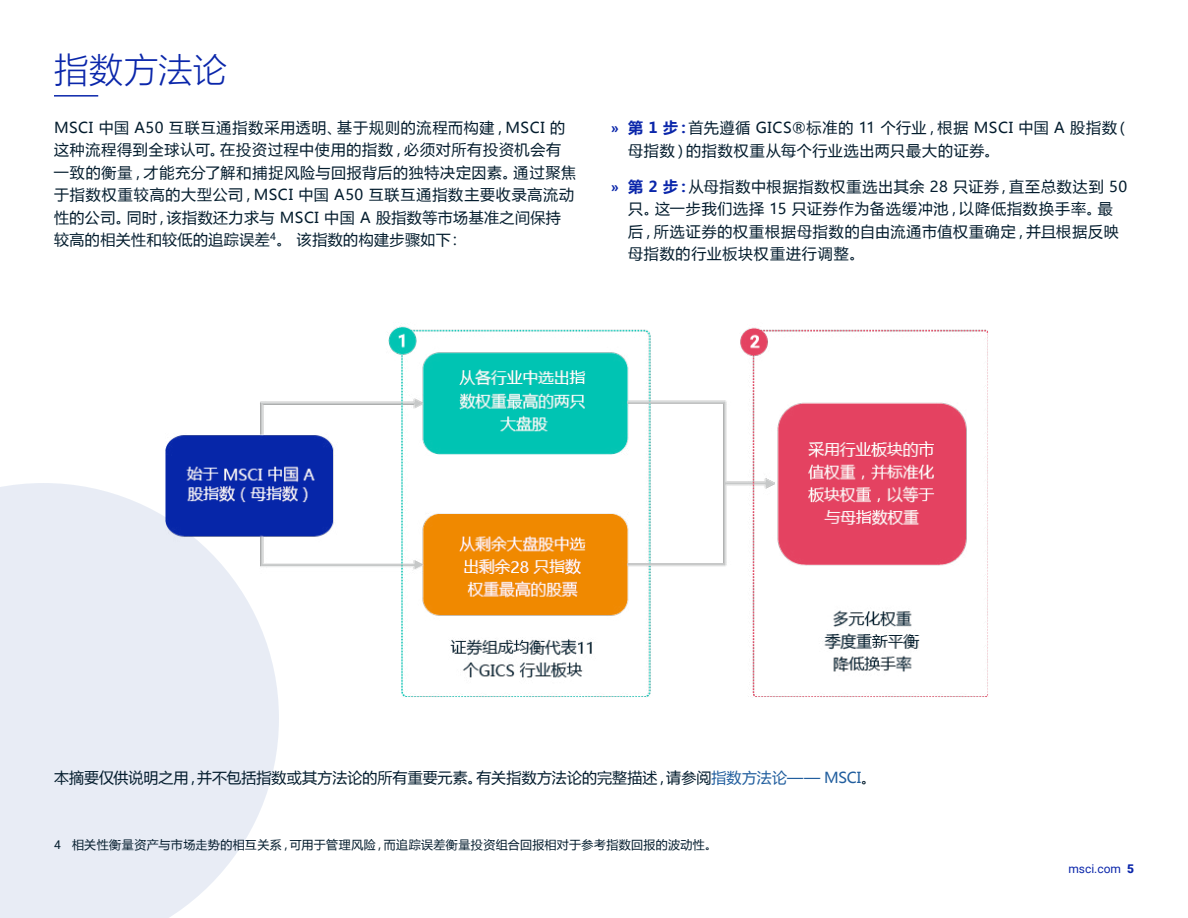
<style>
.page{position:relative;width:1188px;height:918px;background:#fff}
.page>*{position:absolute;margin:0;border:0;box-sizing:border-box;transform-origin:0 0}
.t1{font:300 34.5px "Microsoft Ya Hei";letter-spacing:.005em;color:#0a26aa}
.t2{font:15px/22.5px "Microsoft Ya Hei UI";letter-spacing:.04em;color:#031c2d}
.t3{font:15px "Microsoft Ya Hei UI";letter-spacing:.005em;color:#031c2d}
.t4{font:12px "Microsoft Ya Hei UI";letter-spacing:.03em;color:#031c2d}
.t5{font:12px "Roboto";color:#0a26aa}
.s1{font-family:"Roboto";font-weight:900;color:#0a26aa}
.s2{font-family:"Microsoft Ya Hei";color:#0a26aa}
.s3{color:#215e9e}
.s4{font-family:"Roboto"}
.s5{font-weight:900}
</style>
<div class="page">
<svg style="left:0;top:483px;width:279px;height:435px;background:#e9edf5"></svg>
<hr style="left:54px;top:95px;width:44px;height:2px;background:#0a26aa">
<img style="left:165px;top:325px;width:823px;height:373px">
<h1 class="t1" style="left:54px;top:46px;width:175px">指数方法论</h1>
<p class="t2" style="left:54px;top:115px;width:524px">MSCI 中国 A50 互联互通指数采用透明、基于规则的流程而构建，MSCI 的这种流程得到全球认可。在投资过程中使用的指数，必须对所有投资机会有一致的衡量，才能充分了解和捕捉风险与回报背后的独特决定因素。通过聚焦于指数权重较高的大型公司，MSCI 中国 A50 互联互通指数主要收录高流动性的公司。同时，该指数还力求与 MSCI 中国 A 股指数等市场基准之间保持较高的相关性和较低的追踪误差<sup>4</sup>。 该指数的构建步骤如下：</p>
<p class="t2" style="left:628px;top:116px;width:503px;text-indent:-17px"><span class="s1">»</span> <span class="s2">第 1 步：</span>首先遵循 GICS®标准的 11 个行业，根据 MSCI 中国 A 股指数（母指数）的指数权重从每个行业选出两只最大的证券。</p>
<p class="t2" style="left:628px;top:175px;width:500px;text-indent:-17px"><span class="s1">»</span> <span class="s2">第 2 步：</span>从母指数中根据指数权重选出其余 28 只证券，直至总数达到 50只。这一步我们选择 15 只证券作为备选缓冲池，以降低指数换手率。最后，所选证券的权重根据母指数的自由流通市值权重确定，并且根据反映母指数的行业板块权重进行调整。</p>
<p class="t3" style="left:54px;top:767px;width:824px">本摘要仅供说明之用，并不包括指数或其方法论的所有重要元素。有关指数方法论的完整描述，请参阅<span class="s3">指数方法论—— MSCI</span>。</p>
<p class="t4" style="left:54px;top:837px;width:665px"><span class="s4">4</span> 相关性衡量资产与市场走势的相互关系，可用于管理风险，而追踪误差衡量投资组合回报相对于参考指数回报的波动性。</p>
<p class="t5" style="left:1068px;top:860px;width:67px">msci.com <span class="s5">5</span></p>
</div>
